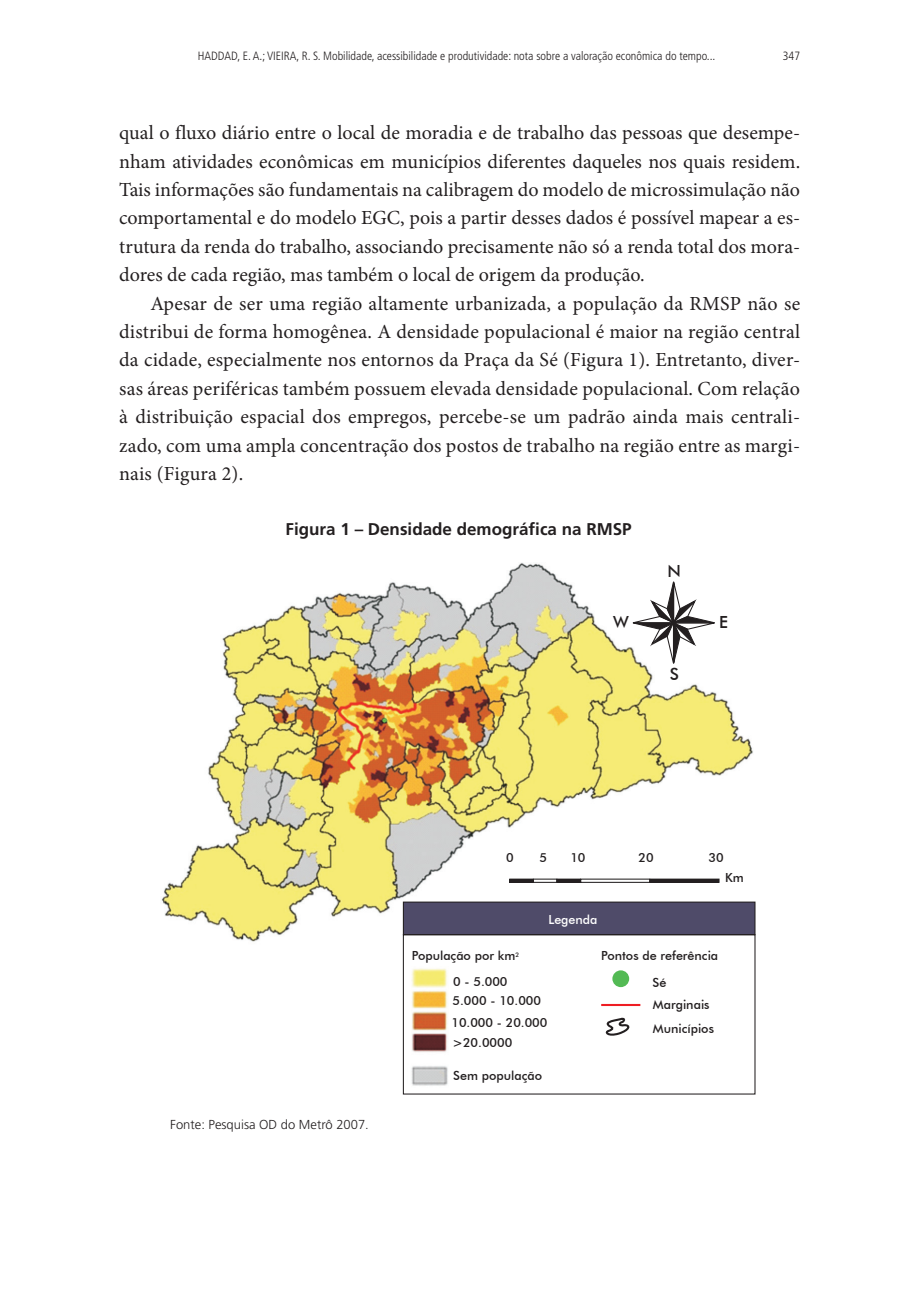
<style>
.page{position:relative;width:908px;height:1304px;background:#fff}
.page>*{position:absolute;margin:0;border:0;box-sizing:border-box;transform-origin:0 0}
.Body_text{font:20px/28.4px "Minion Pro";letter-spacing:.005em;color:#231f20;text-align:justify}
.O{font:700 17px "Frutiger LT Std";color:#231f20}
.t1{font:500 16.8px "Futura BT";color:#231f20}
.R{font:300 13px "Frutiger LT Std";color:#231f20}
.t2{font:500 12.6px/25.6px "Futura BT";color:#231f20}
.t3{font:500 12.6px "Futura BT";color:#fff}
.t4{font:300 condensed 12px "Frutiger LT Std";color:#231f20}
.t5{font:500 6.2px "Futura BT";color:#231f20}
</style>
<div class="page">
<img style="left:161px;top:563px;width:592px;height:379px">
<svg style="left:632px;top:573px;width:83px;height:99px"></svg>
<img style="left:411px;top:968px;width:37px;height:118px">
<div style="left:403px;top:902px;width:351px;height:33px;background:#4f4b69"></div>
<div style="left:402px;top:902px;width:353px;height:33px;border:1px solid #231f20"></div>
<div style="left:612px;top:970px;width:17px;height:17px;background:#53ba54;border-radius:50%"></div>
<hr style="left:601px;top:1004px;width:39px;height:2px;background:#ee1d23">
<svg style="left:605px;top:1018px;width:25px;height:18px"></svg>
<div style="left:402px;top:934px;width:353px;height:161px;border:1px solid #231f20"></div>
<div style="left:509px;top:879px;width:24px;height:4px;border:1px solid #231f20"></div>
<div style="left:532px;top:879px;width:25px;height:4px;border:1px solid #231f20"></div>
<div style="left:556px;top:879px;width:24px;height:4px;border:1px solid #231f20"></div>
<div style="left:580px;top:879px;width:70px;height:4px;border:1px solid #231f20"></div>
<div style="left:649px;top:879px;width:70px;height:4px;border:1px solid #231f20"></div>
<p class="t4" style="left:198px;top:49px;width:519px">HADDAD, E. A.; VIEIRA, R. S. Mobilidade, acessibilidade e produtividade: nota sobre a valoração econômica do tempo...</p>
<p class="t4" style="left:782px;top:49px;width:19px">347</p>
<p class="Body_text" style="left:119px;top:119px;width:682px">qual o fluxo diário entre o local de moradia e de trabalho das pessoas que desempe&shy;nham atividades econômicas em municípios diferentes daqueles nos quais residem.<br>Tais informações são fundamentais na calibragem do modelo de microssimulação não comportamental e do modelo EGC, pois a partir desses dados é possível mapear a es&shy;trutura da renda do trabalho, associando precisamente não só a renda total dos mora&shy;dores de cada região, mas também o local de origem da produção.</p>
<p class="Body_text" style="left:119px;top:289px;width:682px;text-indent:31px">Apesar de ser uma região altamente urbanizada, a população da RMSP não se distribui de forma homogênea. A densidade populacional é maior na região central da cidade, especialmente nos entornos da Praça da Sé (Figura 1). Entretanto, diver&shy;sas áreas periféricas também possuem elevada densidade populacional. Com relação à distribuição espacial dos empregos, percebe-se um padrão ainda mais centrali&shy;zado, com uma ampla concentração dos postos de trabalho na região entre as margi&shy;nais (Figura 2).</p>
<p class="O" style="left:285px;top:519px;width:347px">Figura 1 – Densidade demográfica na RMSP</p>
<p class="t1" style="left:667px;top:561px;width:15px">N</p>
<p class="t1" style="left:613px;top:612px;width:17px">W</p>
<p class="t1" style="left:718px;top:612px;width:10px">E</p>
<p class="t1" style="left:669px;top:664px;width:11px">S</p>
<p class="t2" style="left:506px;top:845px;width:9px">0</p>
<p class="t2" style="left:539px;top:845px;width:9px">5</p>
<p class="t2" style="left:570px;top:845px;width:17px">10</p>
<p class="t2" style="left:638px;top:845px;width:17px">20</p>
<p class="t2" style="left:708px;top:845px;width:17px">30</p>
<p class="R" style="left:170px;top:1117px;width:200px">Fonte: Pesquisa OD do Metrô 2007.</p>
<p class="t2" style="left:724px;top:865px;width:20px">Km</p>
<p class="t3" style="left:548px;top:912px;width:51px">Legenda</p>
<p class="t2" style="left:453px;top:943px;width:64px;text-indent:-41px">População por km<br>0 - 5.000</p>
<p class="t2" style="left:451px;top:990px;width:97px;line-height:21.8px">5.000 - 10.000<br>10.000 - 20.000</p>
<p class="t2" style="left:452px;top:1030px;width:61px">&gt;20.0000</p>
<p class="t2" style="left:453px;top:1063px;width:90px">Sem população</p>
<p class="t5" style="left:515px;top:951px;width:5px">2</p>
<p class="t2" style="left:601px;top:942px;width:118px">Pontos de referência</p>
<p class="t2" style="left:652px;top:971px;width:58px;line-height:22px">Sé<br>Marginais</p>
<p class="t2" style="left:652px;top:1016px;width:63px">Municípios</p>
</div>
